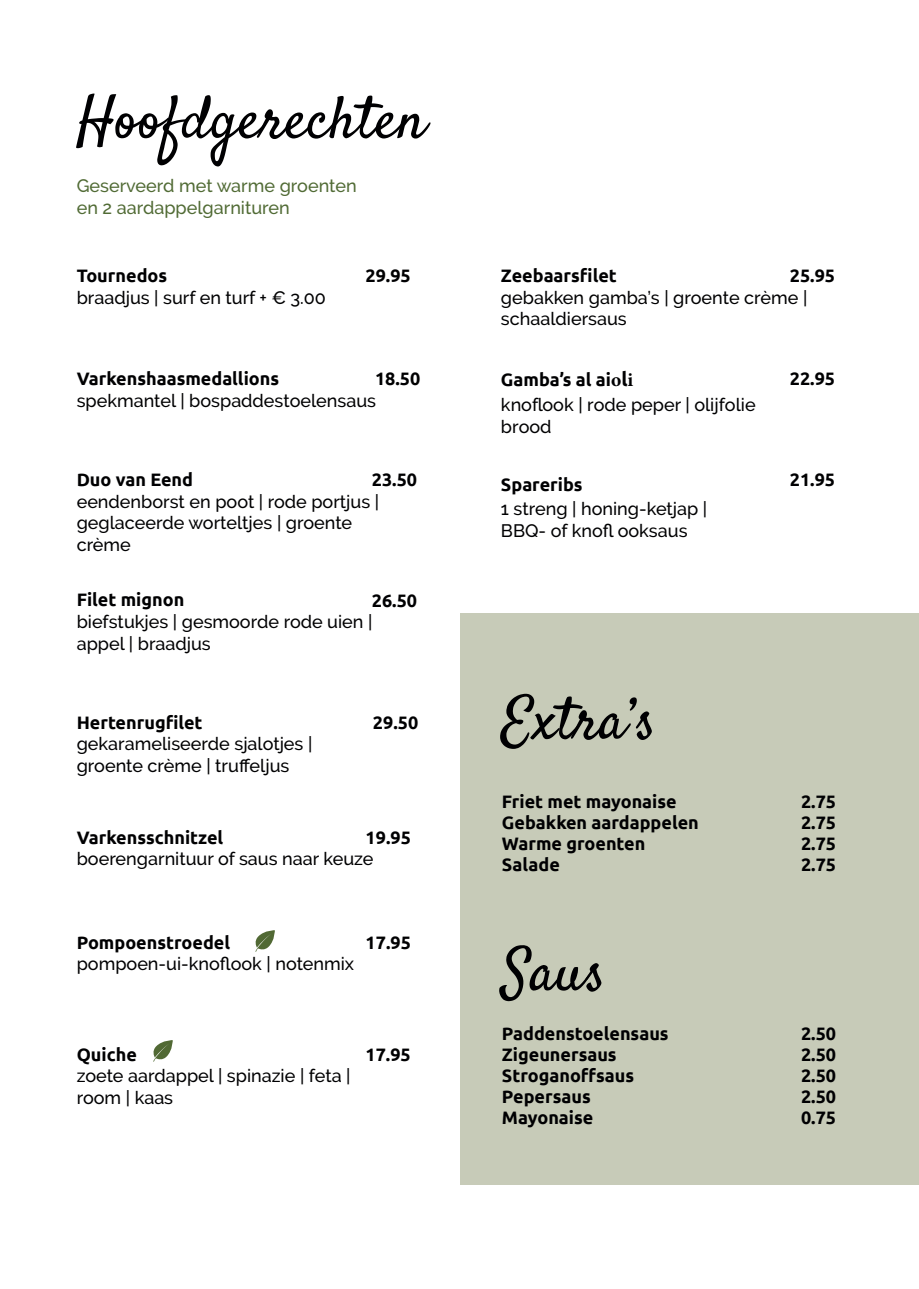
<style>
.page{position:relative;width:919px;height:1289px;background:#fff}
.page>*{position:absolute;margin:0;border:0;box-sizing:border-box;transform-origin:0 0}
.t1{font:60px "Satisfy";color:#000002}
.t2{font:500 18px/21.6px "Raleway";color:#000002}
.t3{font:700 18px/21px "Ubuntu";color:#000002}
.t4{font:500 18px/21.6px "Raleway";color:#516b35}
.s1{font-family:"Minion Pro";font-size:19.5px}
.s2{font-size:19.5px}
</style>
<div class="page">
<div style="left:460px;top:613px;width:458px;height:571px;background:#c7cbb8"></div>
<svg style="left:255px;top:930px;width:20px;height:21px"></svg>
<svg style="left:153px;top:1040px;width:20px;height:21px"></svg>
<h1 class="t1" style="left:77px;top:81px;width:351px">Hoofdgerechten</h1>
<p class="t4" style="left:77px;top:175px;width:281px">Geserveerd met warme groenten en 2 aardappelgarnituren</p>
<p class="t3" style="left:77px;top:265px;width:92px">Tournedos</p>
<p class="t2" style="left:77px;top:286px;width:251px">braadjus | surf en turf + € 3.00</p>
<p class="t3" style="left:365px;top:265px;width:47px">29.95</p>
<p class="t3" style="left:77px;top:368px;width:204px">Varkenshaasmedallions</p>
<p class="t2" style="left:77px;top:389px;width:301px">spekmantel | bospaddestoelensaus</p>
<p class="t3" style="left:375px;top:368px;width:47px">18.50</p>
<p class="t3" style="left:77px;top:469px;width:118px">Duo van Eend</p>
<p class="t2" style="left:77px;top:490px;width:304px">eendenborst en poot | rode portjus | geglaceerde worteltjes | groente crème</p>
<p class="t3" style="left:372px;top:469px;width:47px">23.50</p>
<p class="t3" style="left:77px;top:589px;width:109px">Filet mignon</p>
<p class="t2" style="left:77px;top:611px;width:297px">biefstukjes | gesmoorde rode uien | appel | braadjus</p>
<p class="t3" style="left:372px;top:589px;width:47px">26.50</p>
<p class="t3" style="left:77px;top:711px;width:127px">Hertenrugfilet</p>
<p class="t2" style="left:77px;top:733px;width:237px">gekarameliseerde sjalotjes | groente crème | truffeljus</p>
<p class="t3" style="left:373px;top:711px;width:47px">29.50</p>
<p class="t3" style="left:77px;top:826px;width:148px">Varkensschnitzel</p>
<p class="t2" style="left:77px;top:848px;width:298px">boerengarnituur of saus naar keuze</p>
<p class="t3" style="left:365px;top:826px;width:47px">19.95</p>
<p class="t3" style="left:77px;top:931px;width:155px">Pompoenstroedel</p>
<p class="t2" style="left:77px;top:953px;width:279px">pompoen-ui-knoflook | notenmix</p>
<p class="t3" style="left:365px;top:931px;width:47px">17.95</p>
<p class="t3" style="left:77px;top:1043px;width:62px">Quiche</p>
<p class="t2" style="left:77px;top:1065px;width:275px">zoete aardappel | spinazie | feta | room | kaas</p>
<p class="t3" style="left:365px;top:1043px;width:47px">17.95</p>
<p class="t3" style="left:501px;top:265px;width:117px">Zeebaarsfilet</p>
<p class="t2" style="left:501px;top:286px;width:308px">gebakken gamba’s | groente crème | schaaldiersaus</p>
<p class="t3" style="left:789px;top:265px;width:47px">25.95</p>
<p class="t3" style="left:501px;top:369px;width:134px">Gamba’s al ai<span class="s1">o</span><span class="s2">l</span><span class="s1">i</span></p>
<p class="t2" style="left:501px;top:393px;width:256px;line-height:22px">knoflook | rode peper | olijfolie brood</p>
<p class="t3" style="left:501px;top:474px;width:83px">Spareribs</p>
<p class="t2" style="left:501px;top:497px;width:208px;line-height:22px">1 streng | honing-ketjap |<br>BBQ- of knofl ooksaus</p>
<p class="t3" style="left:789px;top:368px;width:47px">22.95</p>
<p class="t3" style="left:789px;top:469px;width:47px">21.95</p>
<h1 class="t1" style="left:502px;top:682px;width:156px">Extra’s</h1>
<p class="t3" style="left:502px;top:791px;width:198px">Friet met mayonaise<br>Gebakken aardappelen<br>Warme groenten<br>Salade</p>
<h1 class="t1" style="left:502px;top:933px;width:105px">Saus</h1>
<p class="t3" style="left:502px;top:1023px;width:168px">Paddenstoelensaus<br>Zigeunersaus<br>Stroganoffsaus<br>Pepersaus<br>Mayonaise</p>
<p class="t3" style="left:801px;top:791px;width:37px;text-align:justify">2.75<br>2.75<br>2.75<br>2.75</p>
<p class="t3" style="left:801px;top:1023px;width:37px;text-align:justify">2.50<br>2.50<br>2.50<br>2.50<br>0.75</p>
</div>
